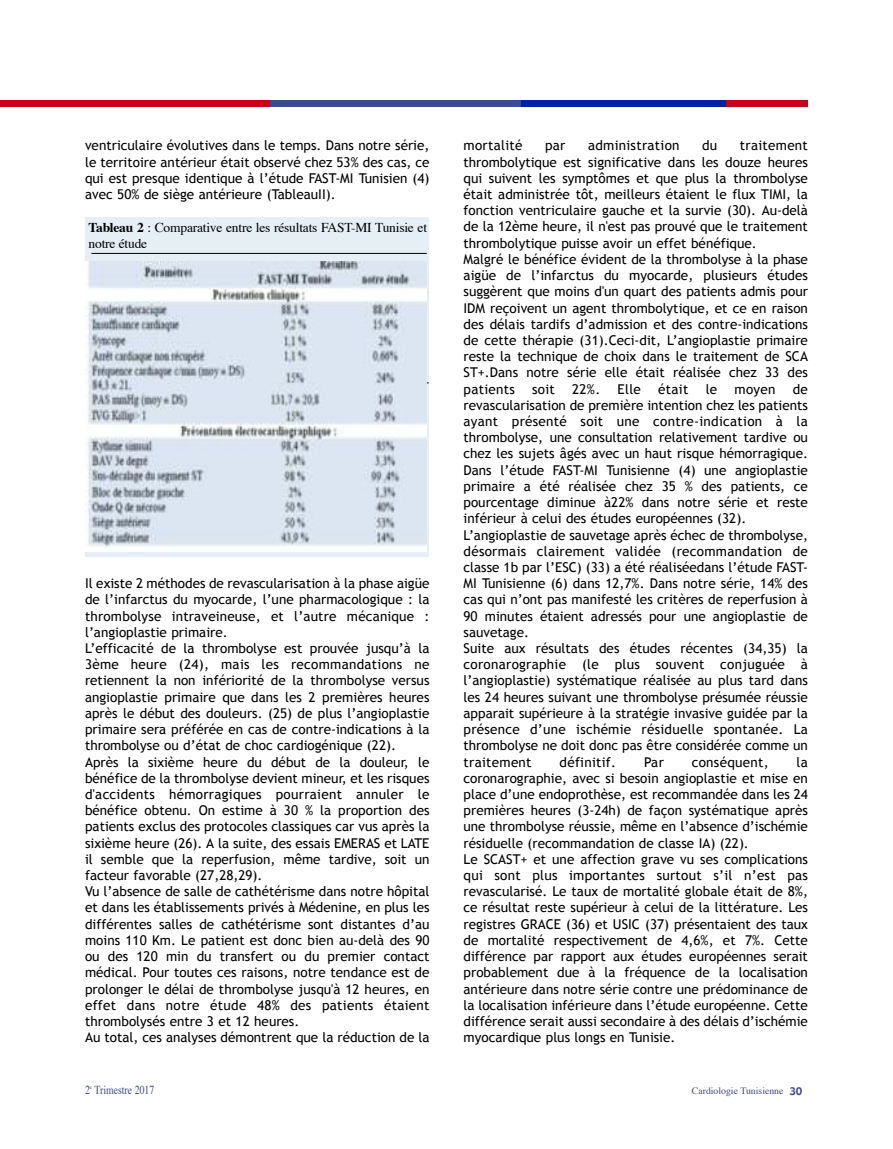
<style>
.page{position:relative;width:893px;height:1149px;background:#fff}
.page>*{position:absolute;margin:0;border:0;box-sizing:border-box;transform-origin:0 0}
.t1{font:13.5px/16.2px "Trebuchet MS";color:#000}
.t2{font:13.5px/16.2px "Times";letter-spacing:-.015em;color:#000}
.t3{font:13.5px "Trebuchet MS";letter-spacing:.02em;color:#000}
.t4{font:12.15px "Times";color:#3b4990;scale:.8 1}
.t5{font:9.75px "Times";color:#3b4990}
.s1{font-weight:700}
.s2{font-family:"Gadget";font-size:10.5px}
</style>
<div class="page">
<div style="left:726px;top:100px;width:82px;height:6px;background:#ca0016"></div>
<div style="left:521px;top:100px;width:205px;height:6px;background:#0022a3"></div>
<div style="left:269px;top:100px;width:252px;height:6px;background:#3b4990"></div>
<div style="left:0;top:100px;width:270px;height:6px;background:#ca0016"></div>
<div style="left:85px;top:218px;width:344px;height:339px;background:#e5eff5"></div>
<hr style="left:91px;top:253px;width:336px;height:1px;background:#000">
<hr style="left:90px;top:292px;width:337px;height:1px;background:#000">
<hr style="left:88px;top:382px;width:341px;height:1px;background:#000">
<img style="left:85px;top:261px;width:341px;height:290px">
<p class="t1" style="left:85px;top:137px;width:346px;text-align:justify">ventriculaire évolutives dans le temps. dans notre série, le territoire antérieur était observé chez 53% des cas, ce qui est presque identique à l’étude FasT-Mi Tunisien (4) avec 50% de siège antérieure (Tableauii).</p>
<p class="t2" style="left:89px;top:220px;width:340px"><span class="s1">Tableau 2</span> : Comparative entre les résultats FAST-MI Tunisie et notre étude</p>
<p class="t1" style="left:85px;top:575px;width:346px">il existe 2 méthodes de revascularisation à la phase aigüe de l’infarctus du myocarde, l’une pharmacologique : la thrombolyse intraveineuse, et l’autre mécanique : l’angioplastie primaire.<br>l’efficacité de la thrombolyse est prouvée jusqu’à la 3ème heure (24), mais les recommandations ne retiennent la non infériorité de la thrombolyse versus angioplastie primaire que dans les 2 premières heures après le début des douleurs. (25) de plus l’angioplastie primaire sera préférée en cas de contre-indications à la thrombolyse ou d’état de choc cardiogénique (22). après la sixième heure du début de la douleur, le bénéfice de la thrombolyse devient mineur, et les risques d'accidents hémorragiques pourraient annuler le bénéfice obtenu. on estime à 30 % la proportion des patients exclus des protocoles classiques car vus après la sixième heure (26). a la suite, des essais eMeras et laTe il semble que la reperfusion, même tardive, soit un facteur favorable (27,28,29).<br>Vu l’absence de salle de cathétérisme dans notre hôpital et dans les établissements privés à Médenine, en plus les différentes salles de cathétérisme sont distantes d’au moins 110 Km. le patient est donc bien au-delà des 90 ou des 120 min du transfert ou du premier contact médical. Pour toutes ces raisons, notre tendance est de prolonger le délai de thrombolyse jusqu'à 12 heures, en effet dans notre étude 48% des patients étaient thrombolysés entre 3 et 12 heures.<br>au total, ces analyses démontrent que la réduction de la</p>
<p class="t1" style="left:464px;top:137px;width:60px">mortalité</p>
<p class="t1" style="left:545px;top:137px;width:22px">par</p>
<p class="t3" style="left:588px;top:138px;width:93px">administration</p>
<p class="t1" style="left:702px;top:137px;width:17px">du</p>
<p class="t1" style="left:464px;top:137px;width:346px;text-indent:276px">traitement thrombolytique est significative dans les douze heures qui suivent les symptômes et que plus la thrombolyse était administrée tôt, meilleurs étaient le flux TiMi, la fonction ventriculaire gauche et la survie (30). au-delà de la 12ème heure, il n'est pas prouvé que le traitement thrombolytique puisse avoir un effet bénéfique.<br>Malgré le bénéfice évident de la thrombolyse à la phase aigüe de l’infarctus du myocarde, plusieurs études suggèrent que moins d'un quart des patients admis pour idM reçoivent un agent thrombolytique, et ce en raison des délais tardifs d’admission et des contre-indications de cette thérapie (31).Ceci-dit, l’angioplastie primaire reste la technique de choix dans le traitement de sCa sT+.dans notre série elle était réalisée chez 33 des patients</p>
<p class="t1" style="left:532px;top:380px;width:24px">soit</p>
<p class="t1" style="left:572px;top:380px;width:30px">22%.</p>
<p class="t1" style="left:618px;top:380px;width:25px">elle</p>
<p class="t1" style="left:658px;top:380px;width:32px">était</p>
<p class="t1" style="left:706px;top:380px;width:13px">le</p>
<p class="t1" style="left:735px;top:380px;width:42px">moyen</p>
<p class="t1" style="left:464px;top:380px;width:346px;text-indent:329px">de revascularisation de première intention chez les patients ayant présenté soit une contre-indication à la thrombolyse, une consultation relativement tardive ou chez les sujets âgés avec un haut risque hémorragique. dans l’étude FasT-Mi Tunisienne (4) une angioplastie primaire a été réalisée chez 35 % des patients, ce pourcentage diminue à22% dans notre série et reste inférieur à celui des études européennes (32). l’angioplastie de sauvetage après échec de thrombolyse, désormais clairement validée (recommandation de classe 1b par l’esC) (33) a été réaliséedans l’étude FasT-Mi Tunisienne (6) dans 12,7%. dans notre série, 14% des cas qui n’ont pas manifesté les critères de reperfusion à 90 minutes étaient adressés pour une angioplastie de sauvetage.<br>suite aux résultats des études récentes (34,35) la coronarographie (le plus souvent conjuguée à l’angioplastie) systématique réalisée au plus tard dans les 24 heures suivant une thrombolyse présumée réussie apparait supérieure à la stratégie invasive guidée par la présence d’une ischémie résiduelle spontanée. la thrombolyse ne doit donc pas être considérée comme un traitement</p>
<p class="t3" style="left:560px;top:753px;width:58px">définitif.</p>
<p class="t1" style="left:644px;top:753px;width:21px">Par</p>
<p class="t1" style="left:692px;top:753px;width:78px">conséquent,</p>
<p class="t1" style="left:464px;top:753px;width:346px;text-indent:333px">la coronarographie, avec si besoin angioplastie et mise en place d’une endoprothèse, est recommandée dans les 24 premières heures (3-24h) de façon systématique après une thrombolyse réussie, même en l’absence d’ischémie résiduelle (recommandation de classe ia) (22).<br>le sCasT+ et une affection grave vu ses complications qui sont plus importantes surtout s’il n’est pas revascularisé. le taux de mortalité globale était de 8%, ce résultat reste supérieur à celui de la littérature. les registres graCe (36) et usiC (37) présentaient des taux de mortalité respectivement de 4,6%, et 7%. Cette différence par rapport aux études européennes serait probablement due à la fréquence de la localisation antérieure dans notre série contre une prédominance de la localisation inférieure dans l’étude européenne. Cette différence serait aussi secondaire à des délais d’ischémie myocardique plus longs en Tunisie.</p>
<p class="t4" style="left:85px;top:1083px;width:88px">2<sup>e</sup> Trimestre 2017</p>
<p class="t5" style="left:692px;top:1086px;width:112px">Cardiologie Tunisienne <span class="s2">30</span></p>
</div>
